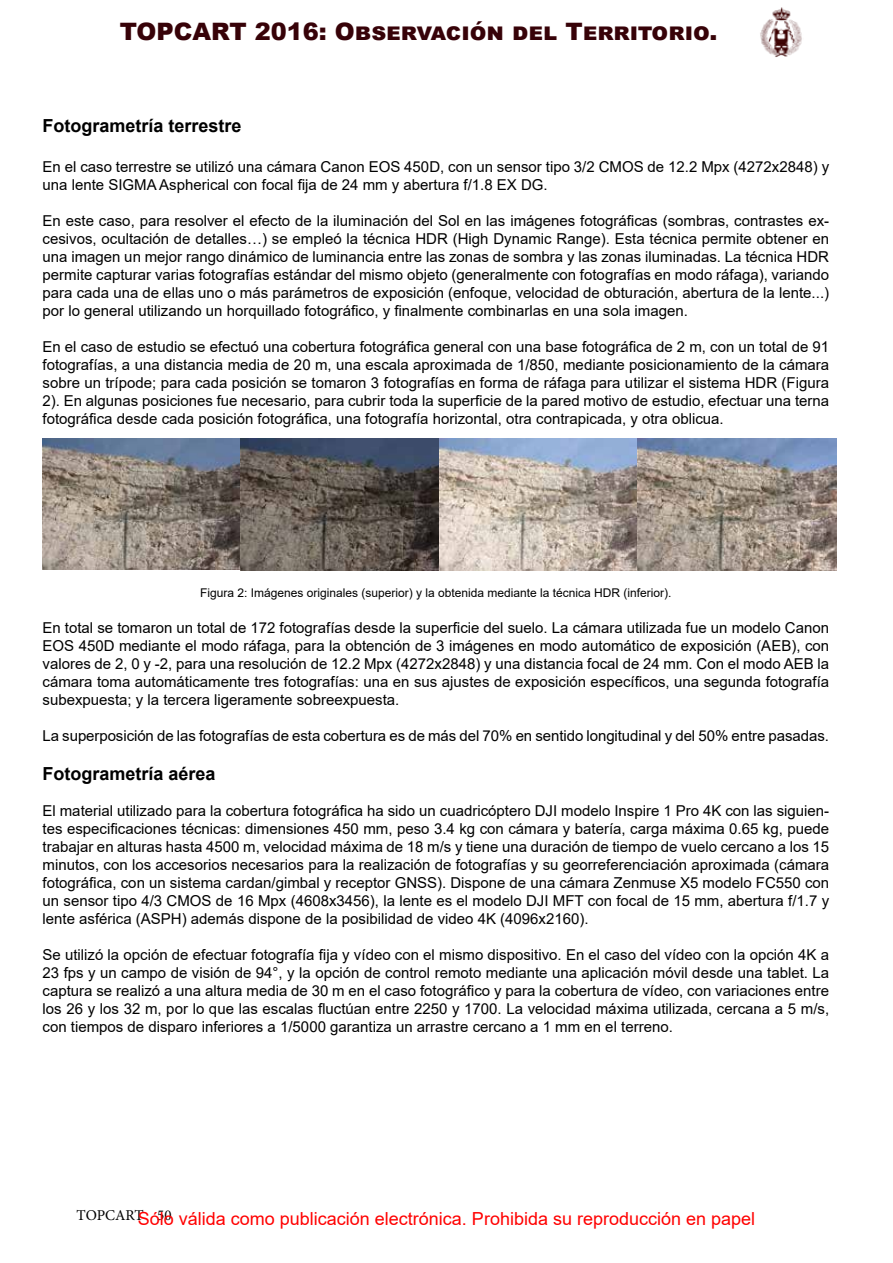
<style>
.page{position:relative;width:893px;height:1263px;background:#fff}
.page>*{position:absolute;margin:0;border:0;box-sizing:border-box;transform-origin:0 0}
.t1{font:900 24px "Arial";color:#370208}
.t2{font:18px "Arial";color:#f00}
.t3{font:700 18px "Arial";color:#000}
.t4{font:15px/18px "Arial";color:#000;text-align:justify}
.t5{font:15px "Minion Pro";color:#000}
.t6{font:12px "Arial";color:#000}
</style>
<div class="page">
<img style="left:760px;top:7px;width:42px;height:50px">
<img style="left:43px;top:438px;width:793px;height:132px">
<h1 class="t1" style="left:120px;top:14px;width:599px">TOPCART 2016: Observación del Territorio.</h1>
<p class="t3" style="left:43px;top:113px;width:201px">Fotogrametría terrestre</p>
<p class="t4" style="left:43px;top:157px;width:788px">En el caso terrestre se utilizó una cámara Canon EOS 450D, con un sensor tipo 3/2 CMOS de 12.2 Mpx (4272x2848) y una lente SIGMA Aspherical con focal fija de 24 mm y abertura f/1.8 EX DG.</p>
<p class="t4" style="left:43px;top:211px;width:788px">En este caso, para resolver el efecto de la iluminación del Sol en las imágenes fotográficas (sombras, contrastes ex&shy;cesivos, ocultación de detalles…) se empleó la técnica HDR (High Dynamic Range). Esta técnica permite obtener en una imagen un mejor rango dinámico de luminancia entre las zonas de sombra y las zonas iluminadas. La técnica HDR permite capturar varias fotografías estándar del mismo objeto (generalmente con fotografías en modo ráfaga), variando para cada una de ellas uno o más parámetros de exposición (enfoque, velocidad de obturación, abertura de la lente...) por lo general utilizando un horquillado fotográfico, y finalmente combinarlas en una sola imagen.</p>
<p class="t4" style="left:43px;top:337px;width:788px">En el caso de estudio se efectuó una cobertura fotográfica general con una base fotográfica de 2 m, con un total de 91 fotografías, a una distancia media de 20 m, una escala aproximada de 1/850, mediante posicionamiento de la cámara sobre un trípode; para cada posición se tomaron 3 fotografías en forma de ráfaga para utilizar el sistema HDR (Figura 2). En algunas posiciones fue necesario, para cubrir toda la superficie de la pared motivo de estudio, efectuar una terna fotográfica desde cada posición fotográfica, una fotografía horizontal, otra contrapicada, y otra oblicua.</p>
<p class="t6" style="left:200px;top:584px;width:473px">Figura 2: Imágenes originales (superior) y la obtenida mediante la técnica HDR (inferior).</p>
<p class="t4" style="left:43px;top:618px;width:788px">En total se tomaron un total de 172 fotografías desde la superficie del suelo. La cámara utilizada fue un modelo Canon EOS 450D mediante el modo ráfaga, para la obtención de 3 imágenes en modo automático de exposición (AEB), con valores de 2, 0 y -2, para una resolución de 12.2 Mpx (4272x2848) y una distancia focal de 24 mm. Con el modo AEB la cámara toma automáticamente tres fotografías: una en sus ajustes de exposición específicos, una segunda fotografía subexpuesta; y la tercera ligeramente sobreexpuesta.</p>
<p class="t4" style="left:43px;top:726px;width:788px">La superposición de las fotografías de esta cobertura es de más del 70% en sentido longitudinal y del 50% entre pasadas.</p>
<p class="t3" style="left:43px;top:761px;width:175px">Fotogrametría aérea</p>
<p class="t4" style="left:43px;top:802px;width:788px">El material utilizado para la cobertura fotográfica ha sido un cuadricóptero DJI modelo Inspire 1 Pro 4K con las siguien&shy;tes especificaciones técnicas: dimensiones 450 mm, peso 3.4 kg con cámara y batería, carga máxima 0.65 kg, puede trabajar en alturas hasta 4500 m, velocidad máxima de 18 m/s y tiene una duración de tiempo de vuelo cercano a los 15 minutos, con los accesorios necesarios para la realización de fotografías y su georreferenciación aproximada (cámara fotográfica, con un sistema cardan/gimbal y receptor GNSS). Dispone de una cámara Zenmuse X5 modelo FC550 con un sensor tipo 4/3 CMOS de 16 Mpx (4608x3456), la lente es el modelo DJI MFT con focal de 15 mm, abertura f/1.7 y lente asférica (ASPH) además dispone de la posibilidad de video 4K (4096x2160).</p>
<p class="t4" style="left:43px;top:946px;width:788px">Se utilizó la opción de efectuar fotografía fija y vídeo con el mismo dispositivo. En el caso del vídeo con la opción 4K a 23 fps y un campo de visión de 94°, y la opción de control remoto mediante una aplicación móvil desde una tablet. La captura se realizó a una altura media de 30 m en el caso fotográfico y para la cobertura de vídeo, con variaciones entre los 26 y los 32 m, por lo que las escalas fluctúan entre 2250 y 1700. La velocidad máxima utilizada, cercana a 5 m/s, con tiempos de disparo inferiores a 1/5000 garantiza un arrastre cercano a 1 mm en el terreno.</p>
<p class="t5" style="left:77px;top:1205px;width:97px">TOPCART 50</p>
<p class="t2" style="left:138px;top:1206px;width:619px">Sólo válida como publicación electrónica. Prohibida su reproducción en papel</p>
</div>
